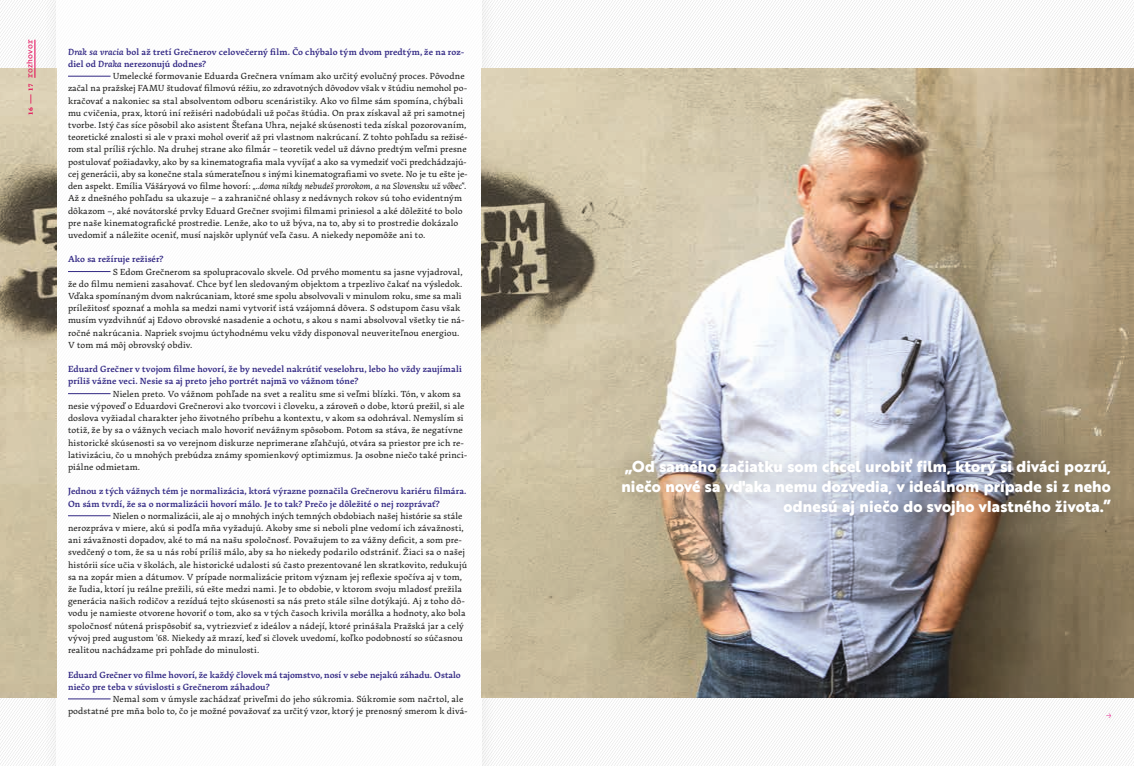
<style>
.page{position:relative;width:1134px;height:766px;background:#fff}
.page>*{position:absolute;margin:0;border:0;box-sizing:border-box;transform-origin:0 0}
.t1{font:700 15.4px "Brother 1816 Soft Extra";letter-spacing:.01em;color:#fff}
.t2{font:500 10px "Tabac G2";color:#e50051}
.t3{font:9.1px/12.2px "Arek Latn";letter-spacing:.01em;color:#1d1d1b}
.t4{font:600 9.1px/12.2px "Arek Latn";letter-spacing:.01em;color:#312783}
.t5{font:italic 9.1px "Arek Latn";color:#1d1d1b}
.t6{font:8px "Magnetic Pro";color:#e50051}
.t7{font:300 7px "Domus";color:#e6007e}
.s1{font-style:italic}
.s2{font-style:normal}
</style>
<div class="page">
<img style="left:0;top:0;width:1134px;height:765px">
<div style="left:57px;top:0;width:425px;height:765px;background:#fff"></div>
<hr style="left:68px;top:76px;width:43px;height:1px;background:#312783">
<hr style="left:68px;top:271px;width:43px;height:1px;background:#312783">
<hr style="left:68px;top:393px;width:43px;height:1px;background:#312783">
<hr style="left:68px;top:515px;width:43px;height:1px;background:#312783">
<hr style="left:68px;top:698px;width:43px;height:1px;background:#312783">
<img style="left:482px;top:68px;width:652px;height:629px">
<img style="left:0;top:68px;width:57px;height:629px">
<div style="left:9px;top:23px;width:45px;height:72px;background:#1d1d1b;opacity:.15"></div>
<hr style="left:35px;top:40px;width:1px;height:38px;background:#e50051">
<div style="left:11px;top:68px;width:40px;height:63px;background:#dcd1b6"></div>
<div style="left:605px;top:441px;width:523px;height:90px;background:#151310;opacity:.35"></div>
<div style="left:1098px;top:704px;width:22px;height:21px;background:#151310;opacity:.35"></div>
<p class="t6" style="left:25px;top:78px;width:40px;rotate:-90deg">rozhovor</p>
<p class="t2" style="left:23px;top:114px;width:32px;rotate:-90deg">16 — 17</p>
<p class="t4" style="left:68px;top:45px;width:398px"><span class="s1">Drak sa vracia</span> bol až tretí Grečnerov celovečerný film. Čo chýbalo tým dvom predtým, že na roz&shy;diel od <span class="s1">Draka</span> nerezonujú dodnes?</p>
<p class="t3" style="left:113px;top:70px;width:353px">Umelecké formovanie Eduarda Grečnera vnímam ako určitý evolučný proces. Pôvodne</p>
<p class="t3" style="left:68px;top:82px;width:401px">začal na pražskej FAMU študovať filmovú réžiu, zo zdravotných dôvodov však v štúdiu nemohol po-</p>
<p class="t3" style="left:68px;top:94px;width:400px">kračovať a nakoniec sa stal absolventom odboru scenáristiky. Ako vo filme sám spomína, chýbali mu cvičenia, prax, ktorú iní režiséri nadobúdali už počas štúdia. On prax získaval až pri samotnej tvorbe. Istý čas síce pôsobil ako asistent Štefana Uhra, nejaké skúsenosti teda získal pozorovaním,</p>
<p class="t3" style="left:68px;top:131px;width:401px">teoretické znalosti si ale v praxi mohol overiť až pri vlastnom nakrúcaní. Z tohto pohľadu sa režisé-</p>
<p class="t3" style="left:68px;top:143px;width:400px">rom stal príliš rýchlo. Na druhej strane ako filmár – teoretik vedel už dávno predtým veľmi presne postulovať požiadavky, ako by sa kinematografia mala vyvíjať a ako sa vymedziť voči predchádzajú-</p>
<p class="t3" style="left:68px;top:168px;width:401px">cej generácii, aby sa konečne stala súmerateľnou s inými kinematografiami vo svete. No je tu ešte je-</p>
<p class="t5" style="left:68px;top:180px;width:400px"><span class="s2">den aspekt. Emília Vášáryová vo filme hovorí:</span> „..doma nikdy nebudeš prorokom, a na Slovensku už vôbec“<span class="s2">.</span></p>
<p class="t3" style="left:68px;top:192px;width:396px">Až z dnešného pohľadu sa ukazuje – a zahraničné ohlasy z nedávnych rokov sú toho evidentným dôkazom –, aké novátorské prvky Eduard Grečner svojimi filmami priniesol a aké dôležité to bolo pre naše kinematografické prostredie. Lenže, ako to už býva, na to, aby si to prostredie dokázalo uvedomiť a náležite oceniť, musí najskôr uplynúť veľa času. A niekedy nepomôže ani to.</p>
<p class="t4" style="left:68px;top:253px;width:97px">Ako sa režíruje režisér?</p>
<p class="t3" style="left:68px;top:265px;width:396px;text-align:right">S Edom Grečnerom sa spolupracovalo skvele. Od prvého momentu sa jasne vyjadroval,<br>že do filmu nemieni zasahovať. Chce byť len sledovaným objektom a trpezlivo čakať na výsledok.</p>
<p class="t3" style="left:68px;top:290px;width:395px">Vďaka spomínaným dvom nakrúcaniam, ktoré sme spolu absolvovali v minulom roku, sme sa mali</p>
<p class="t3" style="left:68px;top:302px;width:398px">príležitosť spoznať a mohla sa medzi nami vytvoriť istá vzájomná dôvera. S odstupom času však musím vyzdvihnúť aj Edovo obrovské nasadenie a ochotu, s akou s nami absolvoval všetky tie ná&shy;ročné nakrúcania. Napriek svojmu úctyhodnému veku vždy disponoval neuveriteľnou energiou.<br>V tom má môj obrovský obdiv.</p>
<p class="t4" style="left:68px;top:363px;width:395px">Eduard Grečner v tvojom filme hovorí, že by nevedel nakrútiť veselohru, lebo ho vždy zaujímali príliš vážne veci. Nesie sa aj preto jeho portrét najmä vo vážnom tóne?</p>
<p class="t3" style="left:68px;top:387px;width:398px;text-indent:45px">Nielen preto. Vo vážnom pohľade na svet a realitu sme si veľmi blízki. Tón, v akom sa nesie výpoveď o Eduardovi Grečnerovi ako tvorcovi i človeku, a zároveň o dobe, ktorú prežil, si ale</p>
<p class="t3" style="left:68px;top:412px;width:397px">doslova vyžiadal charakter jeho životného príbehu a kontextu, v akom sa odohrával. Nemyslím si</p>
<p class="t3" style="left:68px;top:424px;width:401px">totiž, že by sa o vážnych veciach malo hovoriť nevážnym spôsobom. Potom sa stáva, že negatívne historické skúsenosti sa vo verejnom diskurze neprimerane zľahčujú, otvára sa priestor pre ich re&shy;lativizáciu, čo u mnohých prebúdza známy spomienkový optimizmus. Ja osobne niečo také princi&shy;piálne odmietam.</p>
<p class="t4" style="left:68px;top:485px;width:400px">Jednou z tých vážnych tém je normalizácia, ktorá výrazne poznačila Grečnerovu kariéru filmára.<br>On sám tvrdí, že sa o normalizácii hovorí málo. Je to tak? Prečo je dôležité o nej rozprávať?</p>
<p class="t3" style="left:113px;top:509px;width:351px">Nielen o normalizácii, ale aj o mnohých iných temných obdobiach našej histórie sa stále</p>
<p class="t3" style="left:68px;top:521px;width:401px">nerozpráva v miere, akú si podľa mňa vyžadujú. Akoby sme si neboli plne vedomí ich závažnosti, ani závažnosti dopadov, aké to má na našu spoločnosť. Považujem to za vážny deficit, a som pre&shy;svedčený o tom, že sa u nás robí príliš málo, aby sa ho niekedy podarilo odstrániť. Žiaci sa o našej histórii síce učia v školách, ale historické udalosti sú často prezentované len skratkovito, redukujú sa na zopár mien a dátumov. V prípade normalizácie pritom význam jej reflexie spočíva aj v tom, že ľudia, ktorí ju reálne prežili, sú ešte medzi nami. Je to obdobie, v ktorom svoju mladosť prežila generácia našich rodičov a rezíduá tejto skúsenosti sa nás preto stále silne dotýkajú. Aj z toho dô&shy;vodu je namieste otvorene hovoriť o tom, ako sa v tých časoch krivila morálka a hodnoty, ako bola spoločnosť nútená prispôsobiť sa, vytriezvieť z ideálov a nádejí, ktoré prinášala Pražská jar a celý vývoj pred augustom '68. Niekedy až mrazí, keď si človek uvedomí, koľko podobností so súčasnou realitou nachádzame pri pohľade do minulosti.</p>
<p class="t4" style="left:68px;top:668px;width:394px">Eduard Grečner vo filme hovorí, že každý človek má tajomstvo, nosí v sebe nejakú záhadu. Ostalo</p>
<p class="t4" style="left:68px;top:680px;width:203px">niečo pre teba v súvislosti s Grečnerom záhadou?</p>
<p class="t3" style="left:113px;top:692px;width:352px">Nemal som v úmysle zachádzať priveľmi do jeho súkromia. Súkromie som načrtol, ale</p>
<p class="t3" style="left:68px;top:704px;width:401px">podstatné pre mňa bolo to, čo je možné považovať za určitý vzor, ktorý je prenosný smerom k divá-</p>
<p class="t1" style="left:625px;top:454px;width:488px">„Od samého začiatku som chcel urobiť film, ktorý si diváci pozrú,</p>
<p class="t1" style="left:621px;top:474px;width:491px">niečo nové sa vďaka nemu dozvedia, v ideálnom prípade si z neho</p>
<p class="t1" style="left:783px;top:494px;width:329px">odnesú aj niečo do svojho vlastného života.”</p>
<p class="t7" style="left:1106px;top:711px;width:7px">→</p>
</div>
